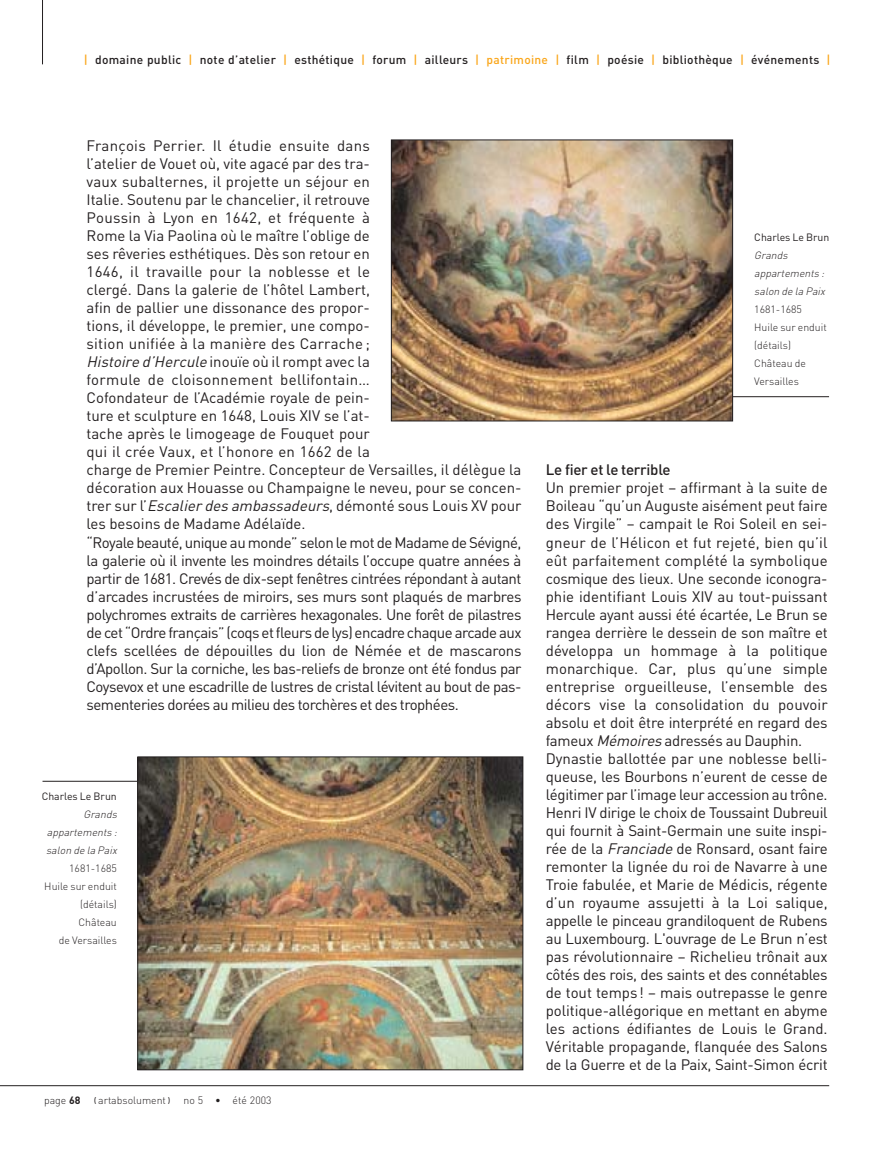
<style>
.page{position:relative;width:893px;height:1149px;background:#fff}
.page>*{position:absolute;margin:0;border:0;box-sizing:border-box;transform-origin:0 0}
.t1{font:15px/18px "DIN";letter-spacing:-.005em;color:#231f20}
.t2{font:500 15px "DIN";letter-spacing:-.015em;color:#231f20}
.t3{font:500 12px "DIN";letter-spacing:.025em;color:#231f20}
.t4{font:300 10.5px/18px "DIN";color:#231f20}
.t5{font:italic 300 10.5px/18px "DIN";color:#231f20}
.t6{font:10.5px "DIN";color:#231f20}
.s1{color:#faa61a}
.s2{font-style:italic}
.s3{font-weight:700}
.s4{font-family:"Isonorm 3098 Monospaced";font-weight:400}
</style>
<div class="page">
<hr style="left:42px;top:1px;width:1px;height:63px;background:#231f20">
<hr style="left:0;top:1085px;width:829px;height:1px;background:#231f20">
<hr style="left:711px;top:396px;width:118px;height:1px;background:#231f20">
<svg style="left:42px;top:140px;width:691px;height:641px"></svg>
<img style="left:140px;top:758px;width:381px;height:309px">
<div style="left:138px;top:756px;width:385px;height:313px;border:1px solid #231f20"></div>
<p class="t3" style="left:84px;top:55px;width:748px"><span class="s1">|</span> domaine public <span class="s1">|</span> note d’atelier <span class="s1">|</span> esthétique <span class="s1">|</span> forum <span class="s1">|</span> ailleurs <span class="s1">| patrimoine |</span> film <span class="s1">|</span> poésie <span class="s1">|</span> bibliothèque <span class="s1">|</span> événements <span class="s1">|</span></p>
<p class="t1" style="left:87px;top:138px;width:436px">François Perrier. Il étudie ensuite dans<br>l’atelier de Vouet où, vite agacé par des tra-<br>vaux subalternes, il projette un séjour en<br>Italie. Soutenu par le chancelier, il retrouve<br>Poussin à Lyon en 1642, et fréquente à<br>Rome la Via Paolina où le maître l’oblige de<br>ses rêveries esthétiques. Dès son retour en<br>1646, il travaille pour la noblesse et le<br>clergé. Dans la galerie de l’hôtel Lambert,<br>afin de pallier une dissonance des propor-<br>tions, il développe, le premier, une compo-<br>sition unifiée à la manière des Carrache ;<br><span class="s2">Histoire d’Hercule</span>inouïe où il rompt avec la<br>formule de cloisonnement bellifontain…<br>Cofondateur de l’Académie royale de pein-<br>ture et sculpture en 1648, Louis XIV se l’at-<br>tache après le limogeage de Fouquet pour<br>qui il crée Vaux, et l’honore en 1662 de la<br>charge de Premier Peintre. Concepteur de Versailles, il délègue la décoration aux Houasse ou Champaigne le neveu, pour se concen&shy;trer sur l’<span class="s2">Escalier des ambassadeurs</span>, démonté sous Louis XV pour les besoins de Madame Adélaïde.<br>“Royale beauté, unique au monde” selon le mot de Madame de Sévigné, la galerie où il invente les moindres détails l’occupe quatre années à partir de 1681. Crevés de dix-sept fenêtres cintrées répondant à autant d’arcades incrustées de miroirs, ses murs sont plaqués de marbres polychromes extraits de carrières hexagonales. Une forêt de pilastres de cet “Ordre français” (coqs et fleurs de lys) encadre chaque arcade aux clefs scellées de dépouilles du lion de Némée et de mascarons d’Apollon. Sur la corniche, les bas-reliefs de bronze ont été fondus par Coysevox et une escadrille de lustres de cristal lévitent au bout de pas&shy;sementeries dorées au milieu des torchères et des trophées.</p>
<p class="t6" style="left:42px;top:792px;width:77px">Charles Le Brun</p>
<p class="t5" style="left:46px;top:806px;width:74px;text-align:justify;text-indent:37px">Grands appartements : salon de la Paix</p>
<p class="t4" style="left:44px;top:860px;width:74px;text-align:right">1681-1685<br>Huile sur enduit (détails)<br>Château<br>de Versailles</p>
<p class="t4" style="left:44px;top:1092px;width:229px">page <span class="s3">68</span> <span class="s4">(</span>artabsolument<span class="s4">)</span> no 5 • été 2003</p>
<p class="t6" style="left:754px;top:234px;width:77px">Charles Le Brun</p>
<p class="t5" style="left:754px;top:248px;width:74px">Grands appartements : salon de la Paix</p>
<p class="t4" style="left:754px;top:302px;width:74px">1681-1685<br>Huile sur enduit (détails)<br>Château de<br>Versailles</p>
<p class="t2" style="left:546px;top:464px;width:126px">Le fier et le terrible</p>
<p class="t1" style="left:546px;top:480px;width:283px">Un premier projet – affirmant à la suite de Boileau “qu’un Auguste aisément peut faire des Virgile” – campait le Roi Soleil en sei&shy;gneur de l’Hélicon et fut rejeté, bien qu’il eût parfaitement complété la symbolique cosmique des lieux. Une seconde iconogra&shy;phie identifiant Louis XIV au tout-puissant Hercule ayant aussi été écartée, Le Brun se rangea derrière le dessein de son maître et développa un hommage à la politique monarchique. Car, plus qu’une simple entreprise orgueilleuse, l’ensemble des décors vise la consolidation du pouvoir absolu et doit être interprété en regard des fameux <span class="s2">Mémoires</span>adressés au Dauphin.<br>Dynastie ballottée par une noblesse belli&shy;queuse, les Bourbons n’eurent de cesse de légitimer par l’image leur accession au trône.<br>Henri IV dirige le choix de Toussaint Dubreuil qui fournit à Saint-Germain une suite inspi&shy;rée de la <span class="s2">Franciade</span>de Ronsard, osant faire remonter la lignée du roi de Navarre à une Troie fabulée, et Marie de Médicis, régente d’un royaume assujetti à la Loi salique, appelle le pinceau grandiloquent de Rubens au Luxembourg. L'ouvrage de Le Brun n’est pas révolutionnaire – Richelieu trônait aux côtés des rois, des saints et des connétables de tout temps! – mais outrepasse le genre politique-allégorique en mettant en abyme les actions édifiantes de Louis le Grand.<br>Véritable propagande, flanquée des Salons de la Guerre et de la Paix, Saint-Simon écrit</p>
</div>
